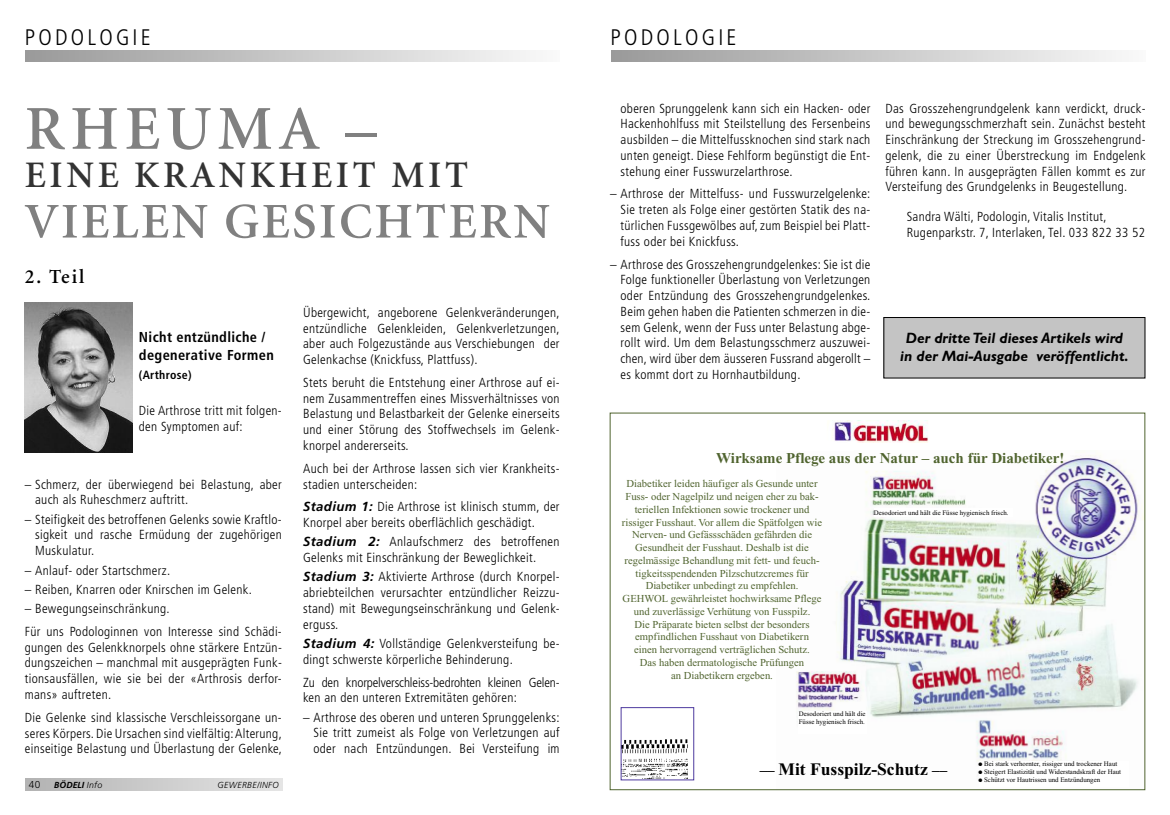
<style>
.page{position:relative;width:1170px;height:815px;background:#fff}
.page>*{position:absolute;margin:0;border:0;box-sizing:border-box;transform-origin:0 0}
.t1{font:600 62.5px "Minion";letter-spacing:.095em;color:#808080}
.t2{font:600 50px "Minion";letter-spacing:.05em;color:#808080}
.t3{font:600 37.5px "Minion";letter-spacing:.095em;color:#333}
.t4{font:300 condensed 22.5px "Frutiger";letter-spacing:.145em;color:#000}
.t5{font:600 20px "Minion";color:#000}
.t6{font:700 17.5px "Times New Roman";color:#000}
.t7{font:italic 700 15px/18px "Gill Sans";color:#000;text-align:center}
.t8{font:700 15px "Times New Roman";color:#50642f}
.t9{font:700 condensed 14.38px/17.2px "Frutiger";letter-spacing:.025em;color:#000}
.t10{font:300 condensed 13.12px/15.8px "Frutiger";letter-spacing:.025em;color:#000;text-align:justify}
.t11{font:300 condensed 13.12px/15.8px "Frutiger";letter-spacing:-.01em;color:#000}
.t12{font:700 condensed 11.88px "Frutiger";letter-spacing:.025em;color:#000}
.t13{font:10.62px/12.8px "Times New Roman";color:#50642f;text-align:center}
.t14{font:300 10px "Frutiger";color:#000}
.t15{font:italic 300 8.75px "Frutiger LT Std";letter-spacing:.035em;color:#000}
.t16{font:italic 700 8.75px "Frutiger";color:#000}
.t17{font:6.88px/8.2px "Times New Roman";color:#000}
.s1{font-family:"Frutiger LT Std";font-weight:300}
.s2{font-weight:700;font-style:italic;font-stretch:normal}
.s3{font-size:15px}
</style>
<div class="page">
<svg style="left:611px;top:50px;width:505px;height:11px;background:#c6c6c6"></svg>
<svg style="left:25px;top:50px;width:505px;height:11px;background:#c7c7c7"></svg>
<img style="left:25px;top:303px;width:108px;height:150px">
<svg style="left:25px;top:778px;width:257px;height:13px;background:#cbcbcb"></svg>
<div style="left:883px;top:318px;width:261px;height:60px;background:#c4c4c4"></div>
<div style="left:883px;top:317px;width:261px;height:61px;border:1px solid #000"></div>
<img style="left:796px;top:455px;width:344px;height:307px">
<img style="left:622px;top:739px;width:65px;height:39px">
<div style="left:620px;top:707px;width:74px;height:73px;border:1px solid #4e3b9f"></div>
<img style="left:832px;top:421px;width:96px;height:21px">
<div style="left:798px;top:711px;width:68px;height:22px;background:#fff"></div>
<div style="left:873px;top:509px;width:139px;height:8px;background:#fff"></div>
<div style="left:978px;top:761px;width:150px;height:26px;background:#fff"></div>
<h3 class="t4" style="left:25px;top:29px;width:128px">PODOLOGIE</h3>
<h3 class="t4" style="left:610px;top:29px;width:128px">PODOLOGIE</h3>
<h1 class="t1" style="left:25px;top:104px;width:353px">RHEUMA –</h1>
<h3 class="t3" style="left:25px;top:160px;width:445px">EINE KRANKHEIT MIT</h3>
<h2 class="t2" style="left:25px;top:202px;width:527px">VIELEN GESICHTERN</h2>
<h3 class="t5" style="left:25px;top:269px;width:61px">2. Teil</h3>
<p class="t9" style="left:139px;top:330px;width:136px">Nicht entzündliche / degenerative Formen</p>
<p class="t12" style="left:139px;top:370px;width:54px">(Arthrose)</p>
<p class="t10" style="left:139px;top:404px;width:144px">Die Arthrose tritt mit folgen&shy;den Symptomen auf:</p>
<p class="t10" style="left:35px;top:477px;width:248px;text-indent:-10px">– Schmerz, der überwiegend bei Belastung, aber auch als Ruheschmerz auftritt.</p>
<p class="t10" style="left:35px;top:512px;width:248px;text-indent:-10px">– Steifigkeit des betroffenen Gelenks sowie Kraftlo&shy;sigkeit und rasche Ermüdung der zugehörigen Muskulatur.</p>
<p class="t10" style="left:25px;top:563px;width:147px">– Anlauf- oder Startschmerz.</p>
<p class="t10" style="left:25px;top:582px;width:229px">– Reiben, Knarren oder Knirschen im Gelenk.</p>
<p class="t10" style="left:25px;top:598px;width:258px;line-height:22.9px">– Bewegungseinschränkung.<br>Für uns Podologinnen von Interesse sind Schädi-</p>
<p class="t10" style="left:25px;top:640px;width:258px">gungen des Gelenkknorpels ohne stärkere Entzün&shy;dungszeichen – manchmal mit ausgeprägten Funk&shy;tionsausfällen, wie sie bei der «Arthrosis derfor&shy;mans» auftreten.</p>
<p class="t10" style="left:25px;top:710px;width:258px">Die Gelenke sind klassische Verschleissorgane un&shy;seres Körpers. Die Ursachen sind vielfältig:Alterung, einseitige Belastung und Überlastung der Gelenke,</p>
<p class="t14" style="left:29px;top:781px;width:13px">40</p>
<p class="t16" style="left:54px;top:782px;width:50px">BÖDELI <span class="s1">Info</span></p>
<p class="t15" style="left:218px;top:782px;width:63px">GEWERBE/INFO</p>
<p class="t10" style="left:303px;top:305px;width:258px">Übergewicht, angeborene Gelenkveränderungen, entzündliche Gelenkleiden, Gelenkverletzungen, aber auch Folgezustände aus Verschiebungen der Gelenkachse (Knickfuss, Plattfuss).</p>
<p class="t10" style="left:303px;top:376px;width:258px">Stets beruht die Entstehung einer Arthrose auf ei&shy;nem Zusammentreffen eines Missverhältnisses von Belastung und Belastbarkeit der Gelenke einerseits und einer Störung des Stoffwechsels im Gelenk&shy;knorpel andererseits.</p>
<p class="t10" style="left:303px;top:461px;width:258px">Auch bei der Arthrose lassen sich vier Krankheits&shy;stadien unterscheiden:</p>
<p class="t10" style="left:303px;top:500px;width:258px"><span class="s2">Stadium 1:</span> Die Arthrose ist klinisch stumm, der<br>Knorpel aber bereits oberflächlich geschädigt.</p>
<p class="t10" style="left:303px;top:535px;width:258px"><span class="s2">Stadium 2:</span> Anlaufschmerz des betroffenen<br>Gelenks mit Einschränkung der Beweglichkeit.</p>
<p class="t10" style="left:303px;top:570px;width:258px"><span class="s2">Stadium 3:</span> Aktivierte Arthrose (durch Knorpel&shy;abriebteilchen verursachter entzündlicher Reizzu&shy;stand) mit Bewegungseinschränkung und Gelenk&shy;erguss.</p>
<p class="t10" style="left:303px;top:637px;width:258px"><span class="s2">Stadium 4:</span> Vollständige Gelenkversteifung be&shy;dingt schwerste körperliche Behinderung.</p>
<p class="t11" style="left:303px;top:675px;width:258px">Zu den knorpelverschleiss-bedrohten kleinen Gelen&shy;ken an den unteren Extremitäten gehören:</p>
<p class="t10" style="left:313px;top:710px;width:248px;text-indent:-10px">– Arthrose des oberen und unteren Sprunggelenks:<br>Sie tritt zumeist als Folge von Verletzungen auf oder nach Entzündungen. Bei Versteifung im</p>
<p class="t10" style="left:620px;top:101px;width:251px">oberen Sprunggelenk kann sich ein Hacken- oder Hackenhohlfuss mit Steilstellung des Fersenbeins ausbilden – die Mittelfussknochen sind stark nach unten geneigt. Diese Fehlform begünstigt die Ent&shy;stehung einer Fusswurzelarthrose.</p>
<p class="t10" style="left:620px;top:187px;width:251px;text-indent:-10px">– Arthrose der Mittelfuss- und Fusswurzelgelenke:<br>Sie treten als Folge einer gestörten Statik des na&shy;türlichen Fussgewölbes auf, zum Beispiel bei Platt&shy;fuss oder bei Knickfuss.</p>
<p class="t10" style="left:620px;top:257px;width:251px;text-indent:-10px">– Arthrose des Grosszehengrundgelenkes: Sie ist die Folge funktioneller Überlastung von Verletzungen oder Entzündung des Grosszehengrundgelenkes.<br>Beim gehen haben die Patienten schmerzen in die&shy;sem Gelenk, wenn der Fuss unter Belastung abge&shy;rollt wird. Um dem Belastungsschmerz auszuwei&shy;chen, wird über dem äusseren Fussrand abgerollt – es kommt dort zu Hornhautbildung.</p>
<p class="t10" style="left:885px;top:101px;width:262px">Das Grosszehengrundgelenk kann verdickt, druck&shy;und bewegungsschmerzhaft sein. Zunächst besteht Einschränkung der Streckung im Grosszehengrund&shy;gelenk, die zu einer Überstreckung im Endgelenk führen kann. In ausgeprägten Fällen kommt es zur Versteifung des Grundgelenks in Beugestellung.</p>
<p class="t10" style="left:906px;top:209px;width:240px">Sandra Wälti, Podologin, Vitalis Institut,<br>Rugenparkstr. 7, Interlaken, Tel. 033 822 33 52</p>
<p class="t7" style="left:900px;top:330px;width:230px">Der dritteTeil dieses Artikels wird in der Mai-Ausgabe veröffentlicht.</p>
<p class="t8" style="left:716px;top:453px;width:350px">Wirksame Pflege aus der Natur – auch für Diabetiker!</p>
<p class="t13" style="left:622px;top:478px;width:202px">Diabetiker leiden häufiger als Gesunde unter Fuss- oder Nagelpilz und neigen eher zu bak&shy;teriellen Infektionen sowie trockener und rissiger Fusshaut. Vor allem die Spätfolgen wie Nerven- und Gefässschäden gefährden die Gesundheit der Fusshaut. Deshalb ist die regelmässige Behandlung mit fett- und feuch&shy;tigkeitsspendenden Pilzschutzcremes für Diabetiker unbedingt zu empfehlen.<br>GEHWOL gewährleistet hochwirksame Pflege und zuverlässige Verhütung von Fusspilz.<br>Die Präparate bieten selbst der besonders empfindlichen Fusshaut von Diabetikern<br>einen hervorragend verträglichen Schutz.<br>Das haben dermatologische Prüfungen<br>an Diabetikern ergeben.</p>
<p class="t17" style="left:798px;top:710px;width:68px">Desodoriert und hält die<br>Füsse hygienisch frisch.</p>
<p class="t17" style="left:873px;top:509px;width:136px">Desodoriert und hält die Füsse hygienisch frisch.</p>
<h3 class="t6" style="left:759px;top:764px;width:189px"><span class="s3">––</span> Mit Fusspilz-Schutz <span class="s3">––</span></h3>
<p class="t17" style="left:978px;top:760px;width:140px">● Bei stark verhornter, rissiger und trockener Haut</p>
<p class="t17" style="left:978px;top:768px;width:144px">● Steigert Elastizität und Widerstandskraft der Haut</p>
<p class="t17" style="left:978px;top:777px;width:123px">● Schützt vor Hautrissen und Entzündungen</p>
</div>
